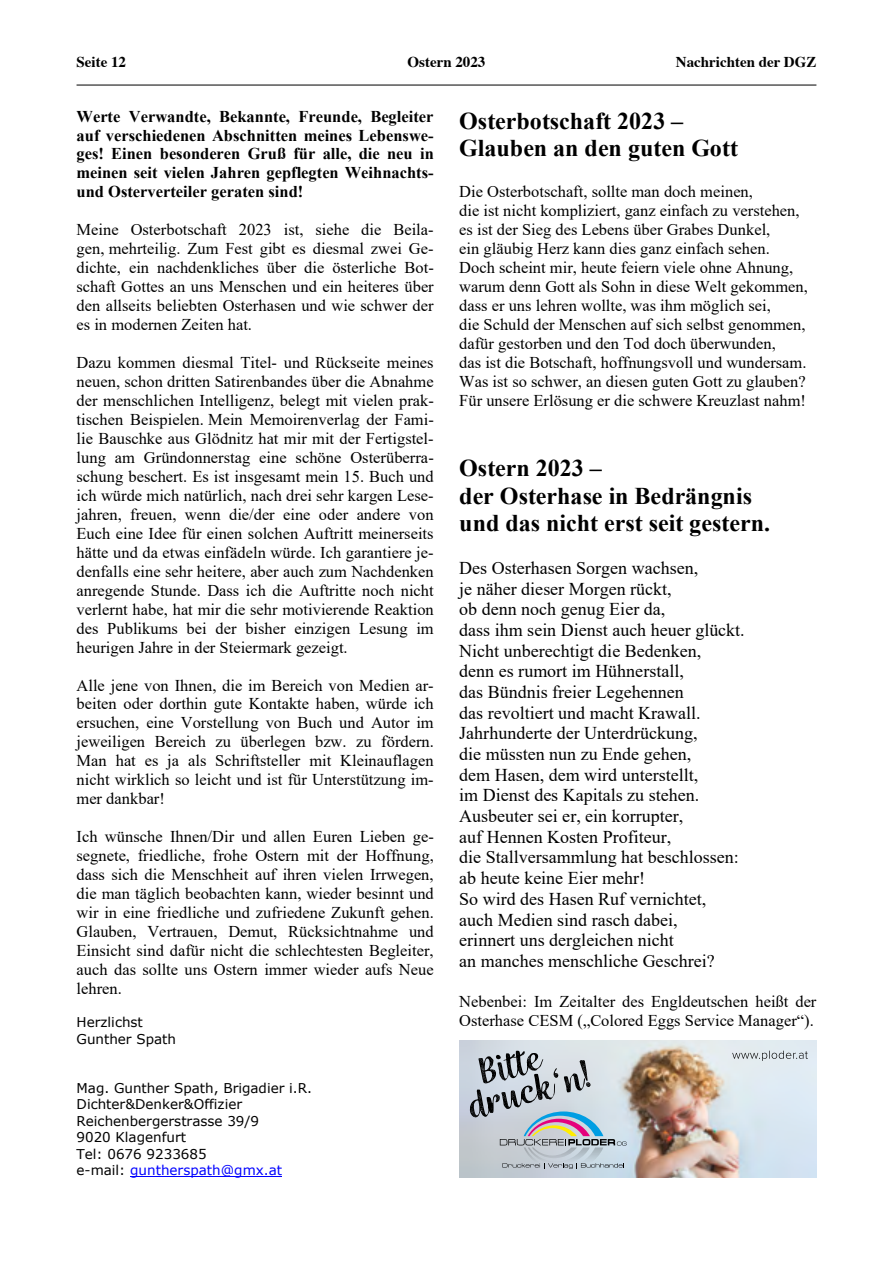
<style>
.page{position:relative;width:893px;height:1263px;background:#fff}
.page>*{position:absolute;margin:0;border:0;box-sizing:border-box;transform-origin:0 0}
.t1{font:700 24px/27.6px "Times New Roman";color:#000}
.t2{font:18px/20.7px "Times New Roman";color:#000}
.t3{font:16.5px/18.9px "Times New Roman";color:#000;text-align:justify}
.t4{font:700 16.5px/18.9px "Times New Roman";color:#000;text-align:justify}
.t5{font:700 15px "Times New Roman";color:#000}
.t6{font:700 15px "Times";color:#000}
.t7{font:13.5px/16.4px "Verdana";color:#000}
.s1{color:#00f}
</style>
<div class="page">
<hr style="left:77px;top:85px;width:739px;height:1px;background:#000">
<hr style="left:130px;top:1176px;width:152px;height:1px;background:#00f">
<img style="left:459px;top:1041px;width:357px;height:137px">
<svg style="left:469px;top:1050px;width:158px;height:122px;background:#b5bdc4"></svg>
<svg style="left:732px;top:1051px;width:76px;height:10px"></svg>
<p class="t6" style="left:408px;top:47px;width:79px">Ostern 2023</p>
<p class="t6" style="left:676px;top:47px;width:142px">Nachrichten der DGZ</p>
<p class="t5" style="left:77px;top:51px;width:51px">Seite 12</p>
<p class="t5" style="left:398px;top:51px;width:79px">Ostern 2023</p>
<p class="t5" style="left:680px;top:51px;width:142px">Nachrichten der DGZ</p>
<p class="t4" style="left:77px;top:106px;width:359px">Werte Verwandte, Bekannte, Freunde, Begleiter auf verschiedenen Abschnitten meines Lebenswe&shy;ges! Einen besonderen Gruß für alle, die neu in meinen seit vielen Jahren gepflegten Weihnachts&shy;und Osterverteiler geraten sind!</p>
<p class="t3" style="left:77px;top:220px;width:359px">Meine Osterbotschaft 2023 ist, siehe die Beila&shy;gen, mehrteilig. Zum Fest gibt es diesmal zwei Ge&shy;dichte, ein nachdenkliches über die österliche Bot&shy;schaft Gottes an uns Menschen und ein heiteres über den allseits beliebten Osterhasen und wie schwer der es in modernen Zeiten hat.</p>
<p class="t3" style="left:77px;top:353px;width:359px">Dazu kommen diesmal Titel- und Rückseite meines neuen, schon dritten Satirenbandes über die Abnahme der menschlichen Intelligenz, belegt mit vielen prak&shy;tischen Beispielen. Mein Memoirenverlag der Fami&shy;lie Bauschke aus Glödnitz hat mir mit der Fertigstel&shy;lung am Gründonnerstag eine schöne Osterüberra&shy;schung beschert. Es ist insgesamt mein 15. Buch und ich würde mich natürlich, nach drei sehr kargen Lese&shy;jahren, freuen, wenn die/der eine oder andere von Euch eine Idee für einen solchen Auftritt meinerseits hätte und da etwas einfädeln würde. Ich garantiere je&shy;denfalls eine sehr heitere, aber auch zum Nachdenken anregende Stunde. Dass ich die Auftritte noch nicht verlernt habe, hat mir die sehr motivierende Reaktion des Publikums bei der bisher einzigen Lesung im heurigen Jahre in der Steiermark gezeigt.</p>
<p class="t3" style="left:77px;top:675px;width:359px">Alle jene von Ihnen, die im Bereich von Medien ar&shy;beiten oder dorthin gute Kontakte haben, würde ich ersuchen, eine Vorstellung von Buch und Autor im jeweiligen Bereich zu überlegen bzw. zu fördern.<br>Man hat es ja als Schriftsteller mit Kleinauflagen nicht wirklich so leicht und ist für Unterstützung im&shy;mer dankbar!</p>
<p class="t3" style="left:77px;top:827px;width:359px">Ich wünsche Ihnen/Dir und allen Euren Lieben ge&shy;segnete, friedliche, frohe Ostern mit der Hoffnung, dass sich die Menschheit auf ihren vielen Irrwegen, die man täglich beobachten kann, wieder besinnt und wir in eine friedliche und zufriedene Zukunft gehen.<br>Glauben, Vertrauen, Demut, Rücksichtnahme und Einsicht sind dafür nicht die schlechtesten Begleiter, auch das sollte uns Ostern immer wieder aufs Neue lehren.</p>
<p class="t7" style="left:77px;top:1014px;width:101px">Herzlichst<br>Gunther Spath</p>
<p class="t7" style="left:77px;top:1080px;width:237px">Mag. Gunther Spath, Brigadier i.R.<br>Dichter&amp;Denker&amp;Offizier<br>Reichenbergerstrasse 39/9<br>9020 Klagenfurt<br>Tel: 0676 9233685<br>e-mail: <span class="s1">guntherspath@gmx.at</span></p>
<h1 class="t1" style="left:459px;top:106px;width:280px">Osterbotschaft 2023 –<br>Glauben an den guten Gott</h1>
<p class="t3" style="left:459px;top:182px;width:350px;text-align:left">Die Osterbotschaft, sollte man doch meinen,<br>die ist nicht kompliziert, ganz einfach zu verstehen, es ist der Sieg des Lebens über Grabes Dunkel,<br>ein gläubig Herz kann dies ganz einfach sehen.<br>Doch scheint mir, heute feiern viele ohne Ahnung, warum denn Gott als Sohn in diese Welt gekommen, dass er uns lehren wollte, was ihm möglich sei,<br>die Schuld der Menschen auf sich selbst genommen, dafür gestorben und den Tod doch überwunden,<br>das ist die Botschaft, hoffnungsvoll und wundersam.<br>Was ist so schwer, an diesen guten Gott zu glauben?<br>Für unsere Erlösung er die schwere Kreuzlast nahm!</p>
<h1 class="t1" style="left:459px;top:453px;width:312px">Ostern 2023 –<br>der Osterhase in Bedrängnis und das nicht erst seit gestern.</h1>
<p class="t2" style="left:459px;top:557px;width:287px">Des Osterhasen Sorgen wachsen,<br>je näher dieser Morgen rückt,<br>ob denn noch genug Eier da,<br>dass ihm sein Dienst auch heuer glückt.<br>Nicht unberechtigt die Bedenken,<br>denn es rumort im Hühnerstall,<br>das Bündnis freier Legehennen<br>das revoltiert und macht Krawall.<br>Jahrhunderte der Unterdrückung,<br>die müssten nun zu Ende gehen,<br>dem Hasen, dem wird unterstellt,<br>im Dienst des Kapitals zu stehen.<br>Ausbeuter sei er, ein korrupter,<br>auf Hennen Kosten Profiteur,<br>die Stallversammlung hat beschlossen: ab heute keine Eier mehr!<br>So wird des Hasen Ruf vernichtet, auch Medien sind rasch dabei,<br>erinnert uns dergleichen nicht<br>an manches menschliche Geschrei?</p>
<p class="t3" style="left:459px;top:991px;width:359px">Nebenbei: Im Zeitalter des Engldeutschen heißt der<br>Osterhase CESM („Colored Eggs Service Manager“).</p>
</div>
